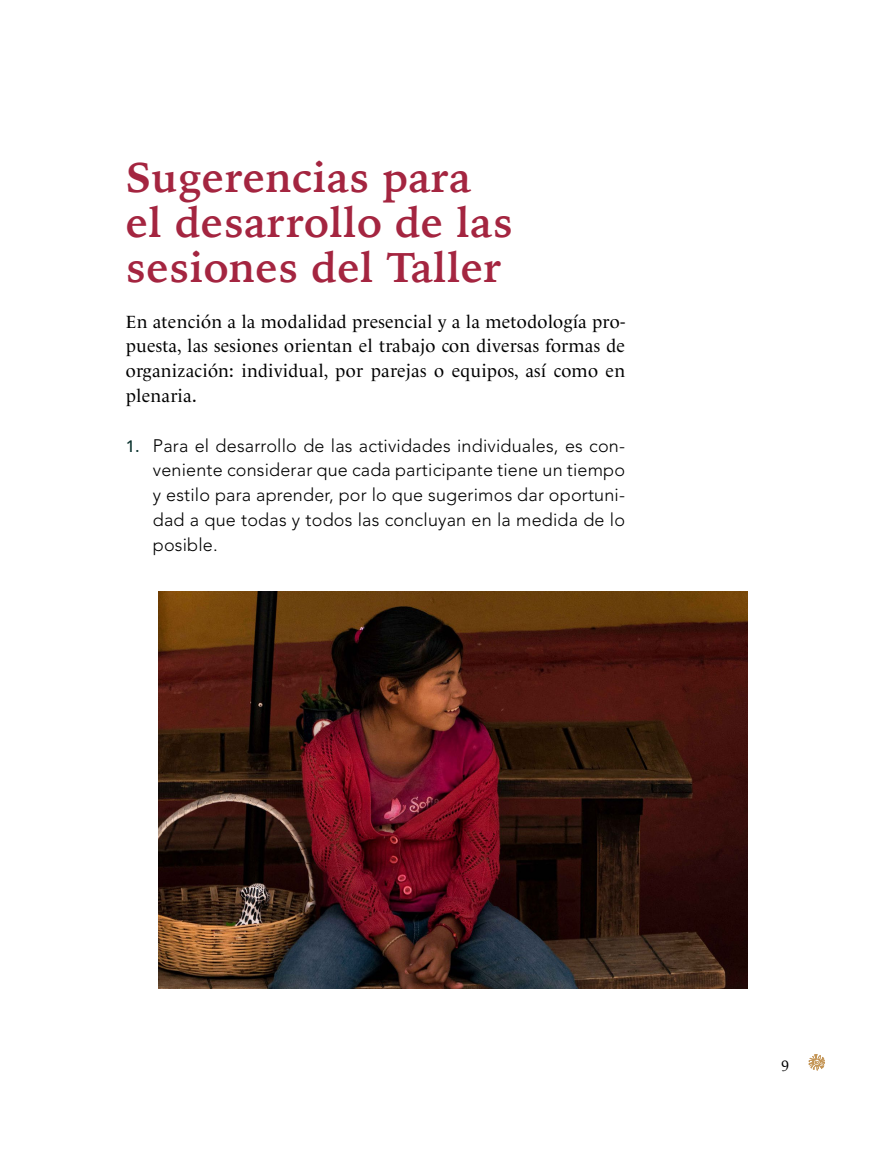
<style>
.page{position:relative;width:872px;height:1149px;background:#fff}
.page>*{position:absolute;margin:0;border:0;box-sizing:border-box;transform-origin:0 0}
.t1{font:700 42px/45px "Iowan Old Style";letter-spacing:.01em;color:#a42540}
.t2{font:300 18px/24.8px "Avenir LT Std";letter-spacing:.01em;color:#000;text-align:justify}
.t3{font:18px/24.8px "Le Monde Livre";letter-spacing:.01em;color:#000;text-align:justify}
.t4{font:15px "Iowan Old Style";color:#000}
.s1{font-family:"Avenir";font-weight:500;font-size:16.5px;color:#072f2b}
</style>
<div class="page">
<svg style="left:808px;top:1054px;width:17px;height:15px"></svg>
<img style="left:159px;top:591px;width:588px;height:396px">
<h1 class="t1" style="left:126px;top:152px;width:388px">Sugerencias para el desarrollo de las sesiones del Taller</h1>
<p class="t3" style="left:126px;top:309px;width:501px">En atención a la modalidad presencial y a la metodología pro&shy;puesta, las sesiones orientan el trabajo con diversas formas de organización: individual, por parejas o equipos, así como en plenaria.</p>
<p class="t2" style="left:153px;top:433px;width:474px;text-indent:-27px"><span class="s1">1.</span> Para el desarrollo de las actividades individuales, es con&shy;veniente considerar que cada participante tiene un tiempo y estilo para aprender, por lo que sugerimos dar oportuni&shy;dad a que todas y todos las concluyan en la medida de lo posible.</p>
<p class="t4" style="left:781px;top:1051px;width:10px">9</p>
</div>
